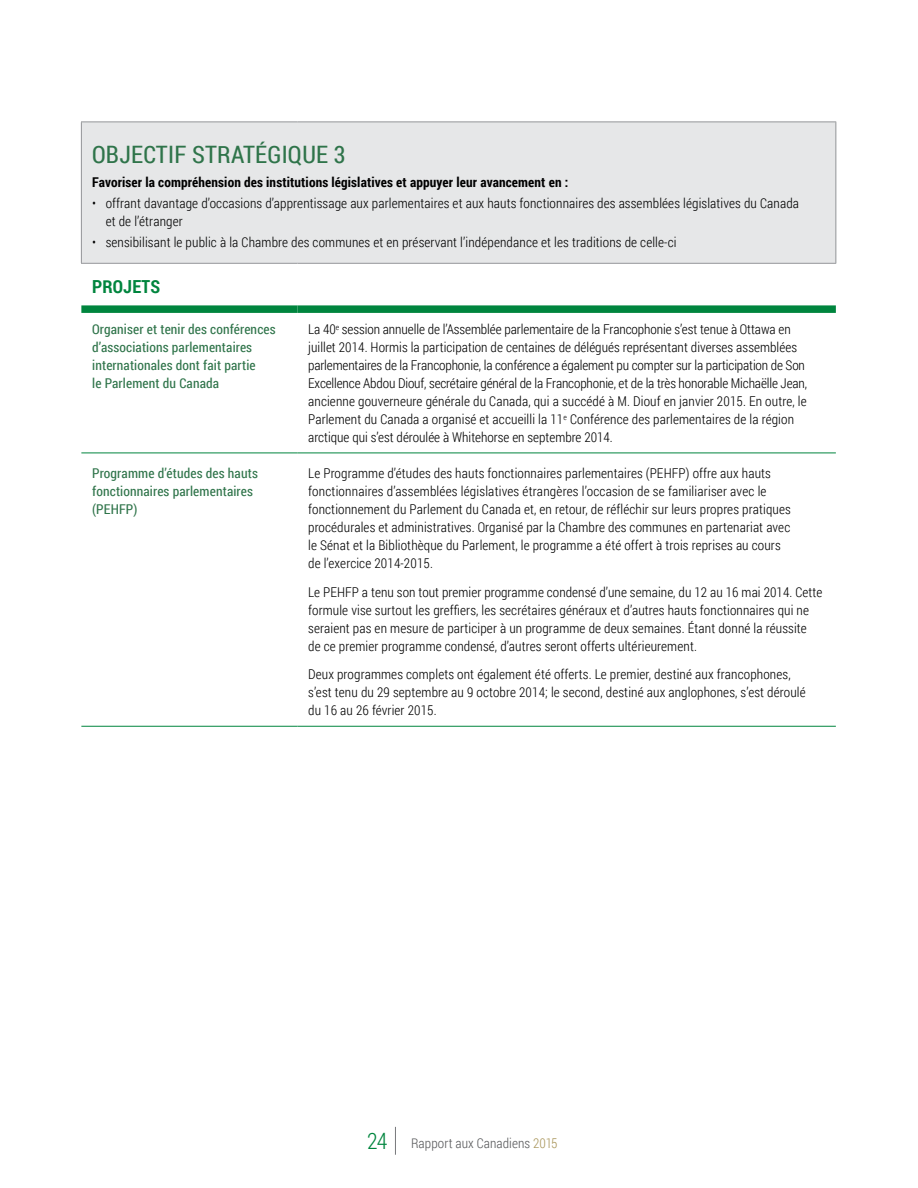
<style>
.page{position:relative;width:918px;height:1188px;background:#fff}
.page>*{position:absolute;margin:0;border:0;box-sizing:border-box;transform-origin:0 0}
.t1{font:24px "Roboto Condensed";letter-spacing:.01em;color:#2f744a}
.t2{font:700 18px "Roboto Condensed";letter-spacing:.01em;color:#00853e}
.t3{font:300 13.5px/18px "Roboto Condensed";letter-spacing:.01em;color:#000}
.t4{font:13.5px/18px "Roboto Condensed";letter-spacing:.01em;color:#2f744a}
.t5{font:700 13.5px "Roboto Condensed";letter-spacing:.01em;color:#000}
.t6{font:300 13.5px "Roboto Condensed";letter-spacing:.005em;color:#58595b}
.s1{font-size:22.5px;color:#00853e}
.s2{color:#aa975d}
</style>
<div class="page">
<svg style="left:395px;top:1127px;width:1px;height:28px"></svg>
<div style="left:81px;top:122px;width:755px;height:141px;background:#e6e7e8"></div>
<hr style="left:81px;top:453px;width:216px;height:1px;background:#00853e">
<hr style="left:297px;top:453px;width:539px;height:1px;background:#00853e">
<hr style="left:81px;top:726px;width:216px;height:1px;background:#00853e">
<hr style="left:297px;top:726px;width:539px;height:1px;background:#00853e">
<hr style="left:81px;top:122px;width:216px;height:1px;background:#939598">
<hr style="left:81px;top:122px;width:1px;height:141px;background:#939598">
<hr style="left:297px;top:122px;width:539px;height:1px;background:#939598">
<hr style="left:836px;top:122px;width:1px;height:141px;background:#939598">
<hr style="left:81px;top:263px;width:216px;height:1px;background:#939598">
<hr style="left:297px;top:263px;width:539px;height:1px;background:#939598">
<div style="left:81px;top:305px;width:216px;height:8px;background:#00853e"></div>
<div style="left:297px;top:305px;width:539px;height:8px;background:#00853e"></div>
<h1 class="t1" style="left:92px;top:138px;width:255px">OBJECTIF STRATÉGIQUE 3</h1>
<p class="t5" style="left:92px;top:172px;width:478px">Favoriser la compréhension des institutions législatives et appuyer leur avancement en :</p>
<p class="t3" style="left:106px;top:194px;width:695px;text-indent:-13px">• offrant davantage d’occasions d’apprentissage aux parlementaires et aux hauts fonctionnaires des assemblées législatives du Canada et de l’étranger</p>
<p class="t3" style="left:92px;top:233px;width:586px">• sensibilisant le public à la Chambre des communes et en préservant l’indépendance et les traditions de celle-ci</p>
<h2 class="t2" style="left:92px;top:274px;width:70px">PROJETS</h2>
<p class="t4" style="left:92px;top:320px;width:185px">Organiser et tenir des conférences d’associations parlementaires internationales dont fait partie<br>le Parlement du Canada</p>
<p class="t3" style="left:308px;top:320px;width:500px">La 40<sup>e</sup> session annuelle de l’Assemblée parlementaire de la Francophonie s’est tenue à Ottawa en juillet 2014. Hormis la participation de centaines de délégués représentant diverses assemblées parlementaires de la Francophonie, la conférence a également pu compter sur la participation de Son Excellence Abdou Diouf, secrétaire général de la Francophonie, et de la très honorable Michaëlle Jean, ancienne gouverneure générale du Canada, qui a succédé à M. Diouf en janvier 2015. En outre, le Parlement du Canada a organisé et accueilli la 11<sup>e</sup> Conférence des parlementaires de la région arctique qui s’est déroulée à Whitehorse en septembre 2014.</p>
<p class="t4" style="left:92px;top:464px;width:167px">Programme d’études des hauts fonctionnaires parlementaires (PEHFP)</p>
<p class="t3" style="left:308px;top:464px;width:484px">Le Programme d’études des hauts fonctionnaires parlementaires (PEHFP) offre aux hauts fonctionnaires d’assemblées législatives étrangères l’occasion de se familiariser avec le fonctionnement du Parlement du Canada et, en retour, de réfléchir sur leurs propres pratiques procédurales et administratives. Organisé par la Chambre des communes en partenariat avec le Sénat et la Bibliothèque du Parlement, le programme a été offert à trois reprises au cours de l’exercice 2014-2015.</p>
<p class="t3" style="left:308px;top:582px;width:516px">Le PEHFP a tenu son tout premier programme condensé d’une semaine, du 12 au 16 mai 2014. Cette formule vise surtout les greffiers, les secrétaires généraux et d’autres hauts fonctionnaires qui ne seraient pas en mesure de participer à un programme de deux semaines. Étant donné la réussite de ce premier programme condensé, d’autres seront offerts ultérieurement.</p>
<p class="t3" style="left:308px;top:665px;width:499px">Deux programmes complets ont également été offerts. Le premier, destiné aux francophones, s’est tenu du 29 septembre au 9 octobre 2014; le second, destiné aux anglophones, s’est déroulé du 16 au 26 février 2015.</p>
<p class="t6" style="left:367px;top:1133px;width:192px"><span class="s1">24</span> Rapport aux Canadiens <span class="s2">2015</span></p>
</div>
